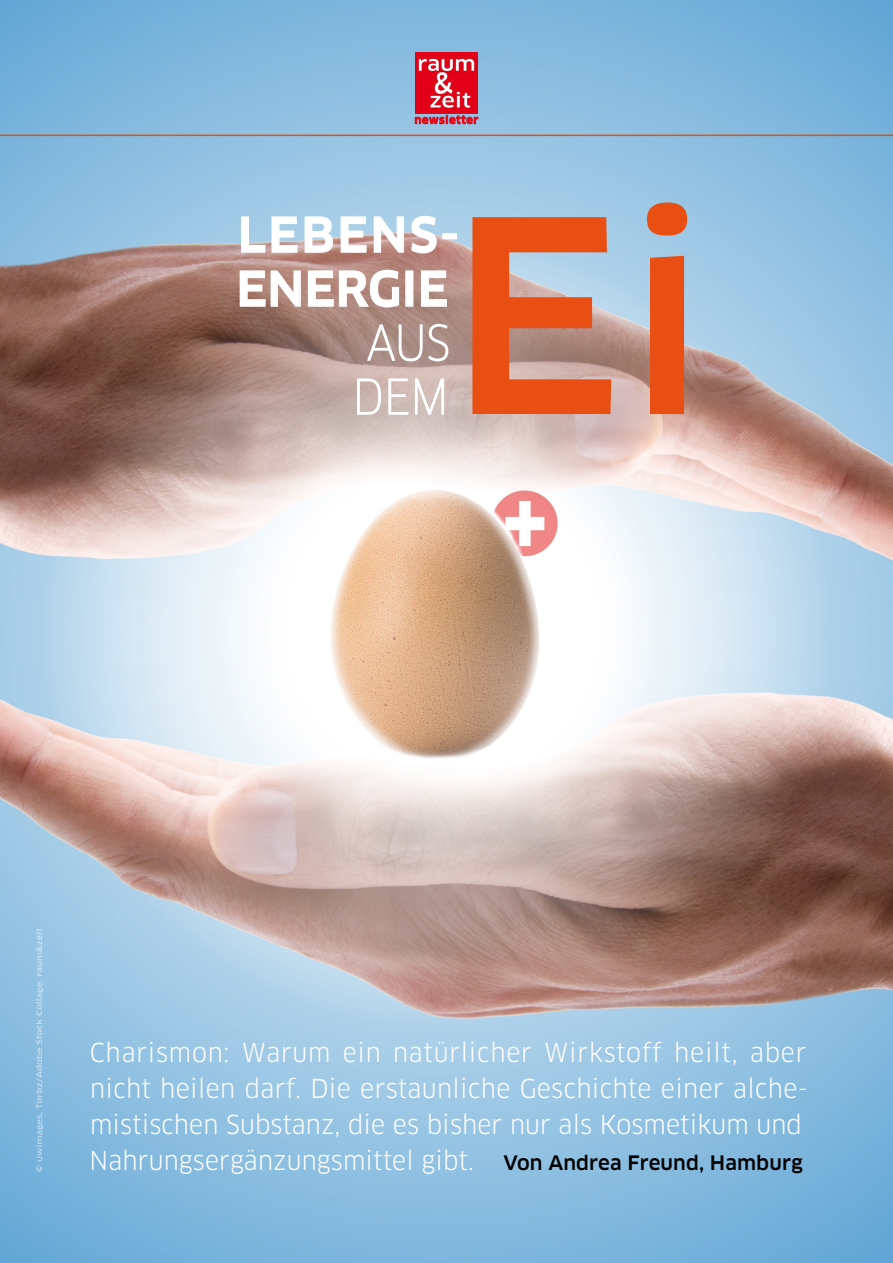
<style>
.page{position:relative;width:893px;height:1263px;background:#fff}
.page>*{position:absolute;margin:0;border:0;box-sizing:border-box;transform-origin:0 0}
.t1{font:500 expanded 262.5px "Clan Pro";color:#e94e12;scale:.9 1}
.t2{font:500 expanded 46.5px/54px "Clan Pro";letter-spacing:.005em;color:#fff;scale:.9 1}
.t3{font:25.5px/36px "Clan Pro";letter-spacing:.015em;color:#fff;scale:.96 1}
.t4{font:500 expanded 10.5px "Clan Pro";letter-spacing:.075em;color:#e30613;scale:.9 1}
.s1{font-weight:500;font-stretch:expanded;font-size:19.5px;color:#000}
</style>
<div class="page">
<img style="left:0;top:0;width:893px;height:1263px">
<hr style="left:0;top:135px;width:893px;height:1px;background:#e94e0f">
<svg style="left:415px;top:53px;width:63px;height:60px;background:#e43245"></svg>
<svg style="left:415px;top:115px;width:63px;height:11px"></svg>
<svg style="left:240px;top:216px;width:58px;height:38px;background:#beccda"></svg>
<svg style="left:304px;top:216px;width:30px;height:38px"></svg>
<svg style="left:340px;top:216px;width:27px;height:38px"></svg>
<svg style="left:373px;top:215px;width:64px;height:39px;background:#c6bfc6"></svg>
<div style="left:442px;top:233px;width:15px;height:6px;border:2px solid #fff"></div>
<svg style="left:239px;top:269px;width:161px;height:39px;background:#c1a097"></svg>
<div style="left:405px;top:270px;width:8px;height:37px;border:2px solid #fff"></div>
<svg style="left:420px;top:270px;width:28px;height:38px"></svg>
<svg style="left:366px;top:323px;width:83px;height:39px"></svg>
<svg style="left:356px;top:378px;width:26px;height:38px"></svg>
<svg style="left:388px;top:378px;width:57px;height:38px"></svg>
<img style="left:36px;top:928px;width:7px;height:244px">
<p class="t4" style="left:415px;top:113px;width:72px">newsletter</p>
<h2 class="t2" style="left:236px;top:208px;width:249px">LEBENS-<br>ENERGIE</h2>
<h1 class="t1" style="left:449px;top:161px;width:291px">Ei</h1>
<p class="t3" style="left:90px;top:1035px;width:750px">Charismon: Warum ein natürlicher Wirkstoff heilt, aber nicht heilen darf. Die erstaunliche Geschichte einer alche&shy;mistischen Substanz, die es bisher nur als Kosmetikum und Nahrungsergänzungsmittel gibt. <span class="s1">Von Andrea Freund, Hamburg</span></p>
</div>
